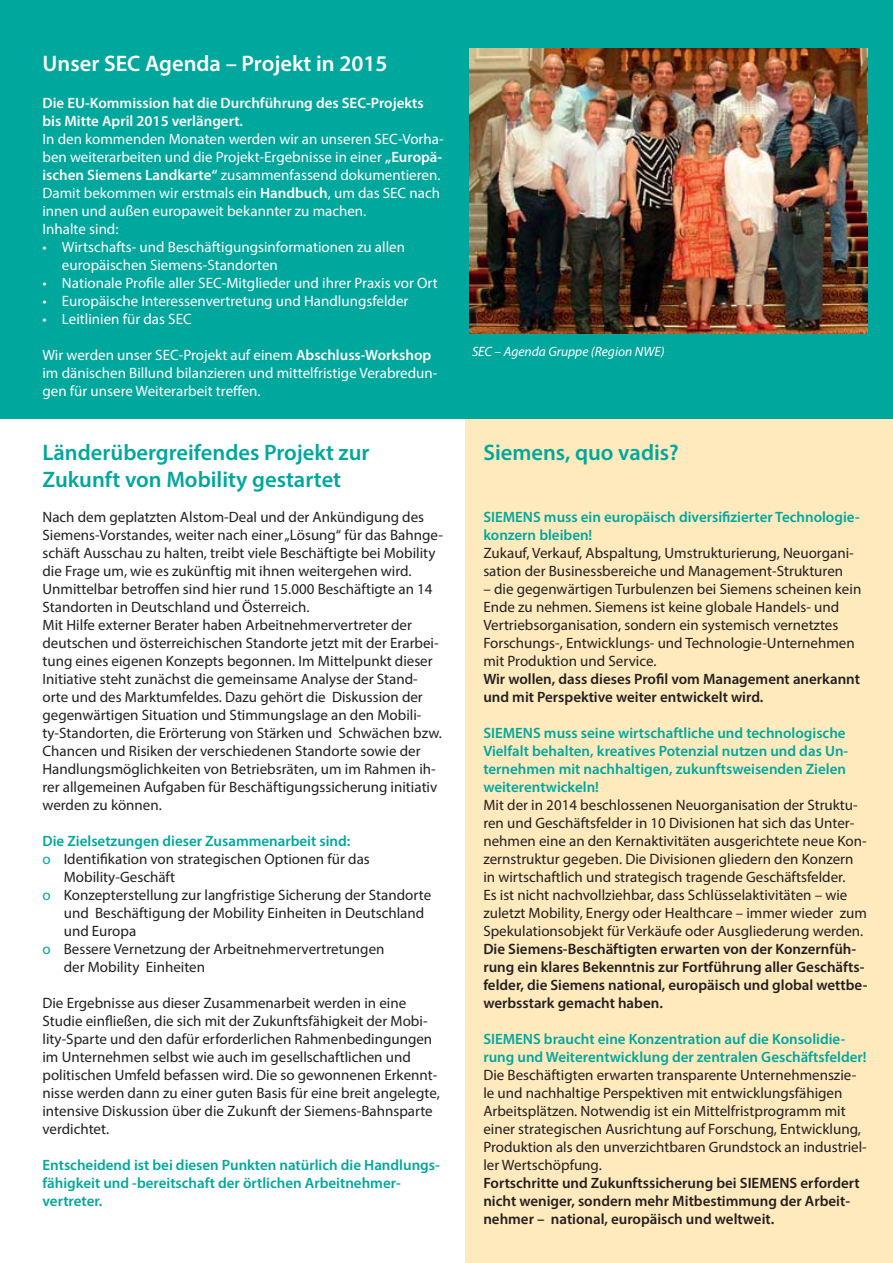
<style>
.page{position:relative;width:893px;height:1263px;background:#fff}
.page>*{position:absolute;margin:0;border:0;box-sizing:border-box;transform-origin:0 0}
.t1{font:600 22.5px/27px "Myriad Pro";color:#00a79d}
.t2{font:600 22.5px "Myriad Pro";color:#fff}
.t3{font:15px/18px "Myriad Pro";color:#231f20}
.t4{font:15px/18px "Myriad Pro";color:#fff}
.t5{font:600 15px/18px "Myriad Pro";color:#00a79d}
.t6{font:600 15px/18px "Myriad Pro";color:#231f20}
.t7{font:600 15px/18px "Myriad Pro";color:#fff}
.t8{font:italic 13.5px "Myriad Pro";color:#fff}
.s1{font-weight:600}
.s2{color:#00a79d}
</style>
<div class="page">
<div style="left:466px;top:330px;width:427px;height:933px;background:#ffeabd"></div>
<div style="left:0;top:0;width:893px;height:418px;background:#00a79d"></div>
<img style="left:470px;top:48px;width:397px;height:285px">
<h1 class="t2" style="left:42px;top:55px;width:347px">Unser SEC Agenda – Projekt in 2015</h1>
<p class="t7" style="left:42px;top:96px;width:383px">Die EU-Kommission hat die Durchführung des SEC-Projekts bis Mitte April 2015 verlängert.</p>
<p class="t4" style="left:42px;top:132px;width:403px">In den kommenden Monaten werden wir an unseren SEC-Vorha&shy;ben weiterarbeiten und die Projekt-Ergebnisse in einer <span class="s1">„Europä&shy;ischen Siemens Landkarte“</span> zusammenfassend dokumentieren.<br>Damit bekommen wir erstmals ein <span class="s1">Handbuch</span>, um das SEC nach innen und außen europaweit bekannter zu machen.<br>Inhalte sind:</p>
<p class="t4" style="left:62px;top:240px;width:345px;text-indent:-20px">• Wirtschafts- und Beschäftigungsinformationen zu allen europäischen Siemens-Standorten</p>
<p class="t4" style="left:42px;top:276px;width:397px">• Nationale Profile aller SEC-Mitglieder und ihrer Praxis vor Ort</p>
<p class="t4" style="left:42px;top:294px;width:367px">• Europäische Interessenvertretung und Handlungsfelder</p>
<p class="t4" style="left:42px;top:312px;width:151px">• Leitlinien für das SEC</p>
<p class="t4" style="left:42px;top:348px;width:396px">Wir werden unser SEC-Projekt auf einem <span class="s1">Abschluss-Workshop </span>im dänischen Billund bilanzieren und mittelfristige Verabredun&shy;gen für unsere Weiterarbeit treffen.</p>
<h1 class="t1" style="left:42px;top:441px;width:328px">Länderübergreifendes Projekt zur<br>Zukunft von Mobility gestartet</h1>
<p class="t3" style="left:42px;top:510px;width:402px">Nach dem geplatzten Alstom-Deal und der Ankündigung des Siemens-Vorstandes, weiter nach einer „Lösung“ für das Bahnge&shy;schäft Ausschau zu halten, treibt viele Beschäftigte bei Mobility die Frage um, wie es zukünftig mit ihnen weitergehen wird.<br>Unmittelbar betroffen sind hier rund 15.000 Beschäftigte an 14<br>Standorten in Deutschland und Österreich.<br>Mit Hilfe externer Berater haben Arbeitnehmervertreter der deutschen und österreichischen Standorte jetzt mit der Erarbei&shy;tung eines eigenen Konzepts begonnen. Im Mittelpunkt dieser Initiative steht zunächst die gemeinsame Analyse der Stand&shy;orte und des Marktumfeldes. Dazu gehört die Diskussion der gegenwärtigen Situation und Stimmungslage an den Mobili&shy;ty-Standorten, die Erörterung von Stärken und Schwächen bzw.<br>Chancen und Risiken der verschiedenen Standorte sowie der Handlungsmöglichkeiten von Betriebsräten, um im Rahmen ih&shy;rer allgemeinen Aufgaben für Beschäftigungssicherung initiativ werden zu können.</p>
<p class="t5" style="left:42px;top:834px;width:309px">Die Zielsetzungen dieser Zusammenarbeit sind:</p>
<p class="t3" style="left:42px;top:852px;width:329px"><span class="s2">o</span> Identifikation von strategischen Optionen für das</p>
<p class="t3" style="left:64px;top:870px;width:113px">Mobility-Geschäft</p>
<p class="t3" style="left:42px;top:888px;width:390px"><span class="s2">o</span> Konzepterstellung zur langfristige Sicherung der Standorte</p>
<p class="t3" style="left:64px;top:906px;width:362px">und Beschäftigung der Mobility Einheiten in Deutschland</p>
<p class="t3" style="left:64px;top:924px;width:74px">und Europa</p>
<p class="t3" style="left:42px;top:942px;width:343px"><span class="s2">o</span> Bessere Vernetzung der Arbeitnehmervertretungen</p>
<p class="t3" style="left:64px;top:960px;width:143px">der Mobility Einheiten</p>
<p class="t3" style="left:42px;top:996px;width:399px">Die Ergebnisse aus dieser Zusammenarbeit werden in eine Studie einfließen, die sich mit der Zukunftsfähigkeit der Mobi&shy;lity-Sparte und den dafür erforderlichen Rahmenbedingungen im Unternehmen selbst wie auch im gesellschaftlichen und politischen Umfeld befassen wird. Die so gewonnenen Erkennt&shy;nisse werden dann zu einer guten Basis für eine breit angelegte, intensive Diskussion über die Zukunft der Siemens-Bahnsparte verdichtet.</p>
<p class="t5" style="left:42px;top:1158px;width:399px">Entscheidend ist bei diesen Punkten natürlich die Handlungs&shy;fähigkeit und -bereitschaft der örtlichen Arbeitnehmer&shy;vertreter.</p>
<p class="t8" style="left:472px;top:346px;width:194px">SEC – Agenda Gruppe (Region NWE)</p>
<h1 class="t1" style="left:483px;top:441px;width:197px">Siemens, quo vadis?</h1>
<p class="t5" style="left:483px;top:510px;width:378px">SIEMENS muss ein europäisch diversifizierter Technologie&shy;konzern bleiben!</p>
<p class="t3" style="left:483px;top:546px;width:372px">Zukauf, Verkauf, Abspaltung, Umstrukturierung, Neuorgani&shy;sation der Businessbereiche und Management-Strukturen</p>
<p class="t3" style="left:483px;top:582px;width:379px">– die gegenwärtigen Turbulenzen bei Siemens scheinen kein Ende zu nehmen. Siemens ist keine globale Handels- und Vertriebsorganisation, sondern ein systemisch vernetztes Forschungs-, Entwicklungs- und Technologie-Unternehmen mit Produktion und Service.</p>
<p class="t6" style="left:483px;top:672px;width:378px">Wir wollen, dass dieses Profil vom Management anerkannt und mit Perspektive weiter entwickelt wird.</p>
<p class="t5" style="left:483px;top:726px;width:366px">SIEMENS muss seine wirtschaftliche und technologische Vielfalt behalten, kreatives Potenzial nutzen und das Un&shy;ternehmen mit nachhaltigen, zukunftsweisenden Zielen weiterentwickeln!</p>
<p class="t3" style="left:483px;top:798px;width:385px">Mit der in 2014 beschlossenen Neuorganisation der Struktu&shy;ren und Geschäftsfelder in 10 Divisionen hat sich das Unter&shy;nehmen eine an den Kernaktivitäten ausgerichtete neue Kon&shy;zernstruktur gegeben. Die Divisionen gliedern den Konzern in wirtschaftlich und strategisch tragende Geschäftsfelder.<br>Es ist nicht nachvollziehbar, dass Schlüsselaktivitäten – wie zuletzt Mobility, Energy oder Healthcare – immer wieder zum Spekulationsobjekt für Verkäufe oder Ausgliederung werden.</p>
<p class="t6" style="left:483px;top:942px;width:386px">Die Siemens-Beschäftigten erwarten von der Konzernfüh&shy;rung ein klares Bekenntnis zur Fortführung aller Geschäfts&shy;felder, die Siemens national, europäisch und global wettbe&shy;werbsstark gemacht haben.</p>
<p class="t5" style="left:483px;top:1032px;width:385px">SIEMENS braucht eine Konzentration auf die Konsolidie&shy;rung und Weiterentwicklung der zentralen Geschäftsfelder!</p>
<p class="t3" style="left:483px;top:1068px;width:385px">Die Beschäftigten erwarten transparente Unternehmenszie&shy;le und nachhaltige Perspektiven mit entwicklungsfähigen Arbeitsplätzen. Notwendig ist ein Mittelfristprogramm mit einer strategischen Ausrichtung auf Forschung, Entwicklung, Produktion als den unverzichtbaren Grundstock an industriel&shy;ler Wertschöpfung.</p>
<p class="t6" style="left:483px;top:1176px;width:378px">Fortschritte und Zukunftssicherung bei SIEMENS erfordert nicht weniger, sondern mehr Mitbestimmung der Arbeit&shy;nehmer – national, europäisch und weltweit.</p>
</div>
